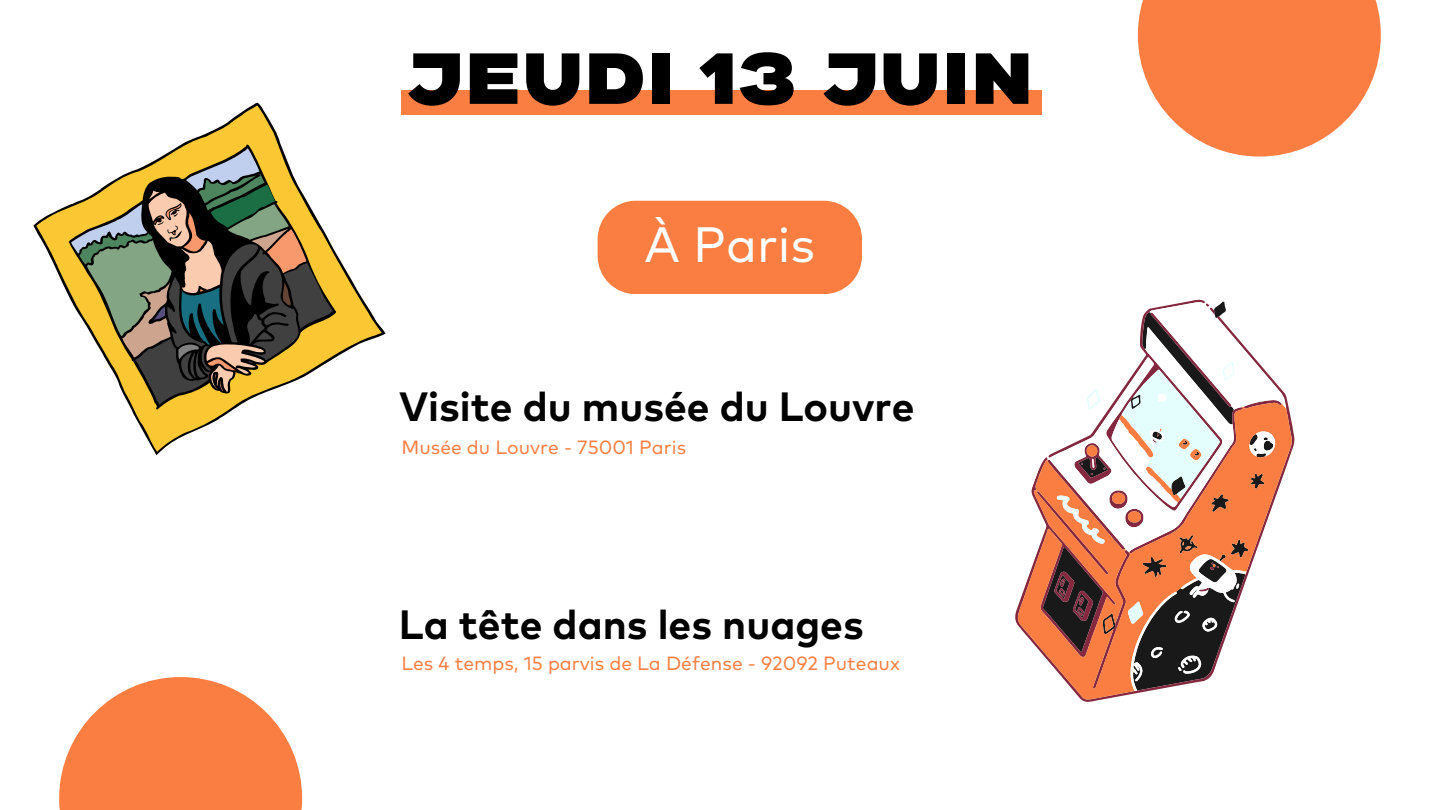
<style>
.page{position:relative;width:1440px;height:810px;background:#fff}
.page>*{position:absolute;margin:0;border:0;box-sizing:border-box;transform-origin:0 0}
.t1{font:900 76.8px "CA Negroni";color:#000}
.t2{font:49.6px "Mark Pro";color:#fff}
.t3{font:700 40.8px "Mark Pro";color:#000}
.t4{font:19.2px "Mark Pro";color:#fa7e42}
</style>
<div class="page">
<div style="left:401px;top:91px;width:640px;height:24px;background:#fa7e42"></div>
<div style="left:598px;top:201px;width:264px;height:93px;background:#fa7e42"></div>
<svg style="left:33px;top:102px;width:352px;height:353px"></svg>
<svg style="left:58px;top:130px;width:292px;height:298px"></svg>
<svg style="left:70px;top:146px;width:264px;height:262px"></svg>
<svg style="left:1015px;top:299px;width:280px;height:403px"></svg>
<svg style="left:59px;top:677px;width:243px;height:133px;fill:#fa7e42"></svg>
<svg style="left:1138px;top:0;width:243px;height:157px;fill:#fa7e42"></svg>
<h1 class="t1" style="left:406px;top:35px;width:630px">JEUDI 13 JUIN</h1>
<h2 class="t2" style="left:644px;top:223px;width:172px">À Paris</h2>
<h3 class="t3" style="left:399px;top:389px;width:517px">Visite du musée du Louvre</h3>
<p class="t4" style="left:402px;top:438px;width:286px">Musée du Louvre - 75001 Paris</p>
<h3 class="t3" style="left:399px;top:607px;width:466px">La tête dans les nuages</h3>
<p class="t4" style="left:402px;top:655px;width:500px">Les 4 temps, 15 parvis de La Défense - 92092 Puteaux</p>
</div>
